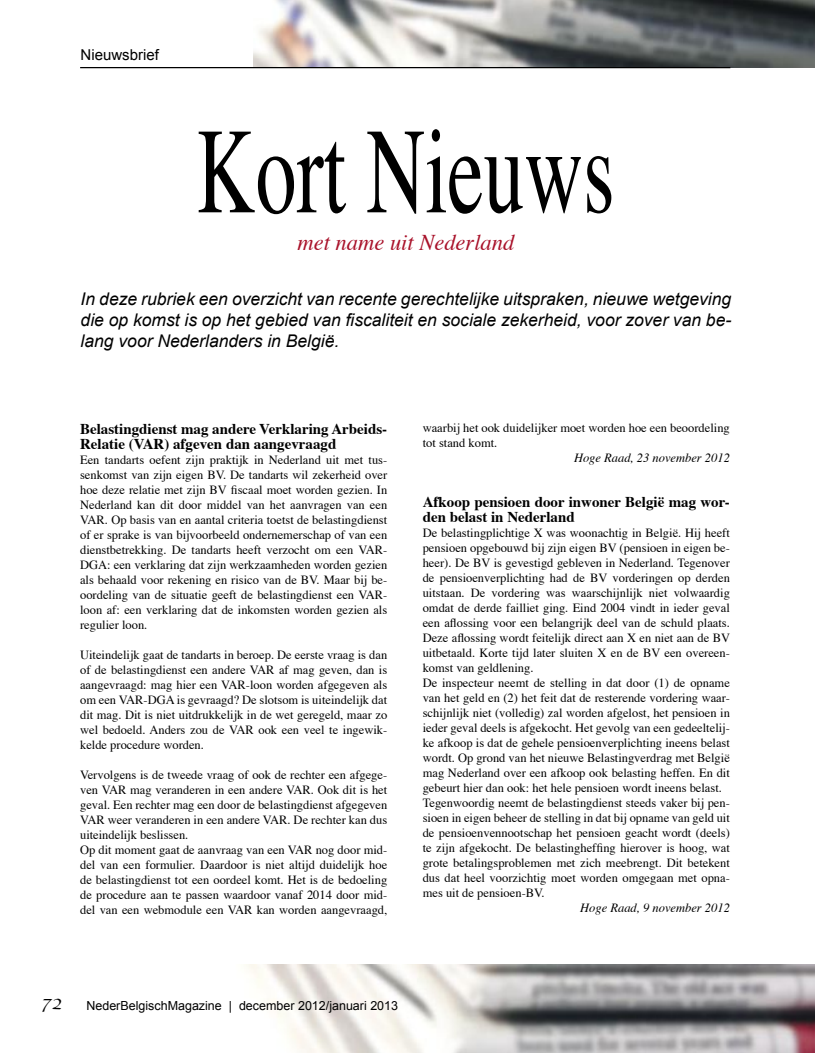
<style>
.page{position:relative;width:815px;height:1053px;background:#fff}
.page>*{position:absolute;margin:0;border:0;box-sizing:border-box;transform-origin:0 0}
.t1{font:121.88px "Times";color:#000;scale:.67 1}
.t2{font:italic 22.5px "Times";color:#a9122a}
.t3{font:20px "Apple Chancery";color:#000}
.t4{font:italic 17.5px/21px "Arial";color:#000;text-align:justify}
.t5{font:700 15px/15px "Times";color:#000}
.t6{font:15px "Arial";color:#000}
.t7{font:12.5px/15px "Times";color:#000;text-align:justify}
.t8{font:12.5px "Arial";color:#000}
.t9{font:italic 12.5px "Times";color:#000}
</style>
<div class="page">
<img style="left:254px;top:0;width:561px;height:67px">
<img style="left:245px;top:964px;width:570px;height:88px">
<hr style="left:80px;top:67px;width:650px;height:1px;background:#000">
<p class="t6" style="left:81px;top:46px;width:80px">Nieuwsbrief</p>
<p class="t1" style="left:197px;top:94px;width:625px">Kort Nieuws</p>
<p class="t2" style="left:298px;top:228px;width:218px">met name uit Nederland</p>
<p class="t4" style="left:81px;top:289px;width:652px">In deze rubriek een overzicht van recente gerechtelijke uitspraken, nieuwe wetgeving die op komst is op het gebied van fiscaliteit en sociale zekerheid, voor zover van be&shy;lang voor Nederlanders in België.</p>
<p class="t5" style="left:80px;top:422px;width:309px">Belastingdienst mag andere Verklaring Arbeids-<br>Relatie (VAR) afgeven dan aangevraagd</p>
<p class="t7" style="left:80px;top:453px;width:309px">Een tandarts oefent zijn praktijk in Nederland uit met tus&shy;senkomst van zijn eigen BV. De tandarts wil zekerheid over hoe deze relatie met zijn BV fiscaal moet worden gezien. In Nederland kan dit door middel van het aanvragen van een VAR. Op basis van en aantal criteria toetst de belastingdienst of er sprake is van bijvoorbeeld ondernemerschap of van een dienstbetrekking. De tandarts heeft verzocht om een VAR-DGA: een verklaring dat zijn werkzaamheden worden gezien als behaald voor rekening en risico van de BV. Maar bij be&shy;oordeling van de situatie geeft de belastingdienst een VAR&shy;loon af: een verklaring dat de inkomsten worden gezien als regulier loon.</p>
<p class="t7" style="left:80px;top:648px;width:309px">Uiteindelijk gaat de tandarts in beroep. De eerste vraag is dan of de belastingdienst een andere VAR af mag geven, dan is aangevraagd: mag hier een VAR-loon worden afgegeven als om een VAR-DGA is gevraagd? De slotsom is uiteindelijk dat dit mag. Dit is niet uitdrukkelijk in de wet geregeld, maar zo wel bedoeld. Anders zou de VAR ook een veel te ingewik&shy;kelde procedure worden.</p>
<p class="t7" style="left:80px;top:768px;width:309px">Vervolgens is de tweede vraag of ook de rechter een afgege&shy;ven VAR mag veranderen in een andere VAR. Ook dit is het geval. Een rechter mag een door de belastingdienst afgegeven VAR weer veranderen in een andere VAR. De rechter kan dus uiteindelijk beslissen.</p>
<p class="t7" style="left:80px;top:843px;width:309px">Op dit moment gaat de aanvraag van een VAR nog door mid&shy;del van een formulier. Daardoor is niet altijd duidelijk hoe de belastingdienst tot een oordeel komt. Het is de bedoeling de procedure aan te passen waardoor vanaf 2014 door mid&shy;del van een webmodule een VAR kan worden aangevraagd,</p>
<p class="t7" style="left:423px;top:421px;width:309px">waarbij het ook duidelijker moet worden hoe een beoordeling tot stand komt.</p>
<p class="t9" style="left:574px;top:450px;width:157px">Hoge Raad, 23 november 2012</p>
<p class="t5" style="left:423px;top:495px;width:309px">Afkoop pensioen door inwoner België mag wor&shy;den belast in Nederland</p>
<p class="t7" style="left:423px;top:526px;width:309px">De belastingplichtige X was woonachtig in België. Hij heeft pensioen opgebouwd bij zijn eigen BV (pensioen in eigen be&shy;heer). De BV is gevestigd gebleven in Nederland. Tegenover de pensioenverplichting had de BV vorderingen op derden uitstaan. De vordering was waarschijnlijk niet volwaardig omdat de derde failliet ging. Eind 2004 vindt in ieder geval een aflossing voor een belangrijk deel van de schuld plaats.<br>Deze aflossing wordt feitelijk direct aan X en niet aan de BV uitbetaald. Korte tijd later sluiten X en de BV een overeen&shy;komst van geldlening.</p>
<p class="t7" style="left:423px;top:676px;width:309px">De inspecteur neemt de stelling in dat door (1) de opname van het geld en (2) het feit dat de resterende vordering waar&shy;schijnlijk niet (volledig) zal worden afgelost, het pensioen in ieder geval deels is afgekocht. Het gevolg van een gedeeltelij&shy;ke afkoop is dat de gehele pensioenverplichting ineens belast wordt. Op grond van het nieuwe Belastingverdrag met België mag Nederland over een afkoop ook belasting heffen. En dit gebeurt hier dan ook: het hele pensioen wordt ineens belast.</p>
<p class="t7" style="left:423px;top:796px;width:309px">Tegenwoordig neemt de belastingdienst steeds vaker bij pen&shy;sioen in eigen beheer de stelling in dat bij opname van geld uit de pensioenvennootschap het pensioen geacht wordt (deels) te zijn afgekocht. De belastingheffing hierover is hoog, wat grote betalingsproblemen met zich meebrengt. Dit betekent dus dat heel voorzichtig moet worden omgegaan met opna&shy;mes uit de pensioen-BV.</p>
<p class="t9" style="left:580px;top:900px;width:151px">Hoge Raad, 9 november 2012</p>
<p class="t3" style="left:41px;top:986px;width:23px">72</p>
<p class="t8" style="left:86px;top:998px;width:313px">NederBelgischMagazine | december 2012/januari 2013</p>
</div>
